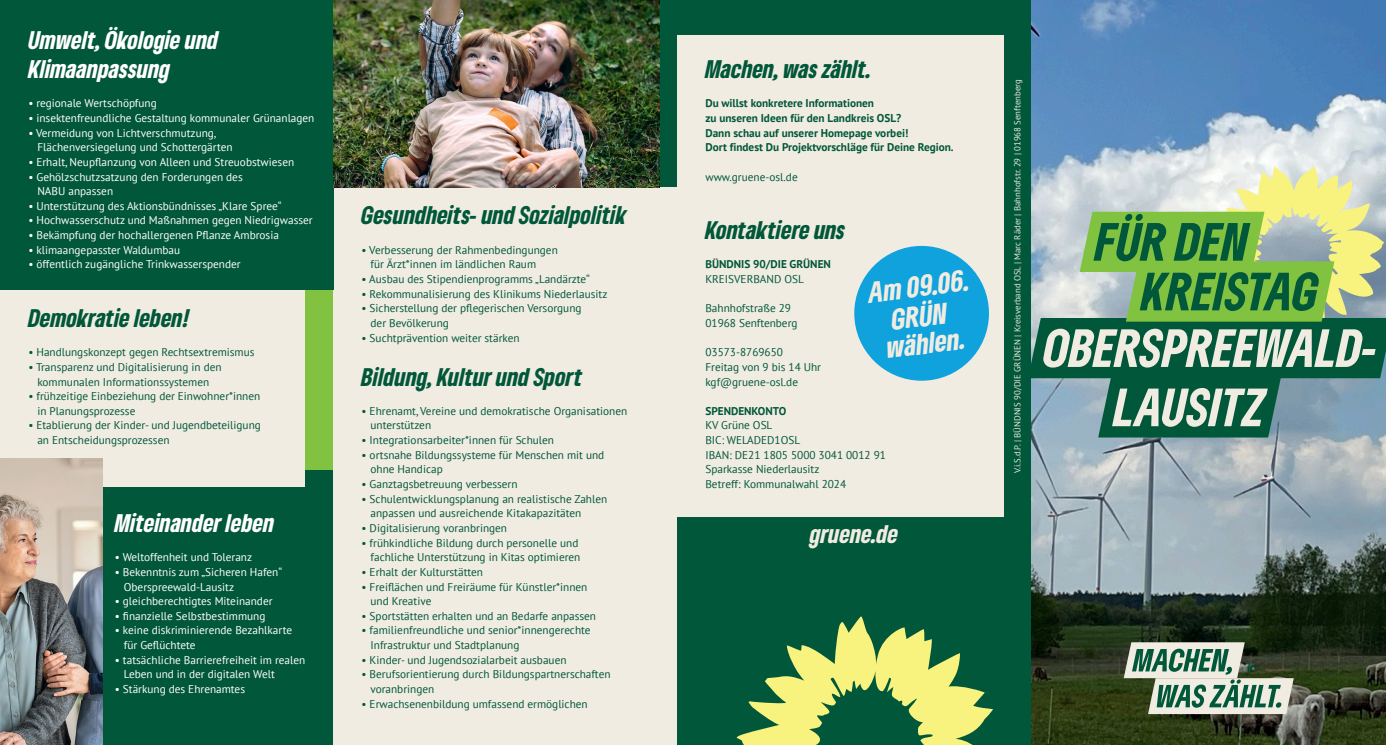
<style>
.page{position:relative;width:1386px;height:745px;background:#fff}
.page>*{position:absolute;margin:0;border:0;box-sizing:border-box;transform-origin:0 0}
.t1{font:italic 900 condensed 50.12px "Gruene Type";letter-spacing:.005em;color:#f1ece2}
.t2{font:italic 900 condensed 50.12px "Gruene Type";letter-spacing:.005em;color:#005739}
.t3{font:italic 900 condensed 27.5px/30px "Gruene Type";color:#f1ece2;text-align:center}
.head_19_24_tanne{font:italic 900 condensed 23.75px "Gruene Type";color:#005739}
.head_19_24_tanne-2{font:italic 900 condensed 23.75px/29.2px "Gruene Type";color:#fff}
.head_19_24_white{font:italic 900 condensed 23.75px "Gruene Type";color:#fff}
.t4{font:italic 900 condensed 23.75px "Gruene Type";color:#f1ece2}
.copy_9_12_tanne{font:11.25px/14.6px "PT Sans";color:#005739}
.copy_9_12_tanne-2{font:11.25px/14.6px "PT Sans";color:#fff}
.copy_9_12_white{font:11.25px/14.6px "PT Sans";color:#fff}
.copy_9_12_tanne-3{font:700 11.25px/14.6px "PT Sans";color:#005739}
.V_i_S_d_P_white{font:8.75px "PT Sans";color:#f1ece2}
</style>
<div class="page">
<div style="left:677px;top:0;width:354px;height:744px;background:#005739"></div>
<div style="left:677px;top:35px;width:326px;height:482px;background:#f1ece2"></div>
<div style="left:0;top:0;width:333px;height:744px;background:#81c340"></div>
<div style="left:0;top:469px;width:333px;height:275px;background:#005739"></div>
<div style="left:0;top:289px;width:305px;height:197px;background:#f1ece2"></div>
<div style="left:333px;top:188px;width:344px;height:556px;background:#f1ece2"></div>
<div style="left:0;top:0;width:333px;height:289px;background:#005739"></div>
<img style="left:1031px;top:0;width:354px;height:744px">
<svg style="left:736px;top:616px;width:257px;height:128px"></svg>
<svg style="left:1210px;top:166px;width:174px;height:152px;background:#d3d8a7"></svg>
<img style="left:0;top:458px;width:102px;height:286px">
<img style="left:333px;top:0;width:326px;height:188px">
<div style="left:1034px;top:318px;width:351px;height:60px;background:#005739"></div>
<div style="left:1104px;top:377px;width:170px;height:60px;background:#005739"></div>
<div style="left:1086px;top:211px;width:172px;height:61px;background:#81c340"></div>
<div style="left:1132px;top:261px;width:195px;height:60px;background:#81c340"></div>
<div style="left:854px;top:246px;width:135px;height:134px;background:#0fa2dd;border-radius:50%"></div>
<svg style="left:1123px;top:642px;width:170px;height:71px;background:#849986"></svg>
<p class="head_19_24_tanne-2" style="left:28px;top:24px;width:192px">Umwelt, Ökologie und<br>Klimaanpassung</p>
<p class="copy_9_12_tanne-2" style="left:28px;top:96px;width:130px">• regionale Wertschöpfung</p>
<p class="copy_9_12_tanne-2" style="left:28px;top:110px;width:288px">• insektenfreundliche Gestaltung kommunaler Grünanlagen</p>
<p class="copy_9_12_tanne-2" style="left:37px;top:125px;width:197px;text-indent:-9px">• Vermeidung von Lichtverschmutzung,<br>Flächenversiegelung und Schottergärten</p>
<p class="copy_9_12_tanne-2" style="left:28px;top:154px;width:267px">• Erhalt, Neupflanzung von Alleen und Streuobstwiesen</p>
<p class="copy_9_12_tanne-2" style="left:37px;top:169px;width:207px;text-indent:-9px">• Gehölzschutzsatzung den Forderungen des<br>NABU anpassen</p>
<p class="copy_9_12_tanne-2" style="left:28px;top:198px;width:255px">• Unterstützung des Aktionsbündnisses „Klare Spree“</p>
<p class="copy_9_12_tanne-2" style="left:28px;top:213px;width:286px">• Hochwasserschutz und Maßnahmen gegen Niedrigwasser</p>
<p class="copy_9_12_tanne-2" style="left:28px;top:227px;width:252px">• Bekämpfung der hochallergenen Pflanze Ambrosia</p>
<p class="copy_9_12_tanne-2" style="left:28px;top:242px;width:153px">• klimaangepasster Waldumbau</p>
<p class="copy_9_12_tanne-2" style="left:28px;top:257px;width:214px">• öffentlich zugängliche Trinkwasserspender</p>
<p class="head_19_24_tanne" style="left:28px;top:302px;width:163px">Demokratie leben!</p>
<p class="copy_9_12_tanne" style="left:28px;top:344px;width:228px">• Handlungskonzept gegen Rechtsextremismus</p>
<p class="copy_9_12_tanne" style="left:28px;top:359px;width:195px;text-align:center">• Transparenz und Digitalisierung in den kommunalen Informationssystemen</p>
<p class="copy_9_12_tanne" style="left:37px;top:388px;width:224px;text-indent:-9px">• frühzeitige Einbeziehung der Einwohner*innen in Planungsprozesse</p>
<p class="copy_9_12_tanne" style="left:37px;top:417px;width:225px;text-indent:-9px">• Etablierung der Kinder- und Jugendbeteiligung an Entscheidungsprozessen</p>
<p class="head_19_24_white" style="left:115px;top:507px;width:161px">Miteinander leben</p>
<p class="copy_9_12_white" style="left:115px;top:549px;width:139px">• Weltoffenheit und Toleranz</p>
<p class="copy_9_12_white" style="left:124px;top:564px;width:160px;text-indent:-9px">• Bekenntnis zum „Sicheren Hafen“<br>Oberspreewald-Lausitz</p>
<p class="copy_9_12_white" style="left:115px;top:593px;width:159px">• gleichberechtigtes Miteinander</p>
<p class="copy_9_12_white" style="left:115px;top:608px;width:152px">• finanzielle Selbstbestimmung</p>
<p class="copy_9_12_white" style="left:124px;top:622px;width:170px;text-indent:-9px">• keine diskriminierende Bezahlkarte für Geflüchtete</p>
<p class="copy_9_12_white" style="left:124px;top:651px;width:183px;text-indent:-9px">• tatsächliche Barrierefreiheit im realen<br>Leben und in der digitalen Welt</p>
<p class="copy_9_12_white" style="left:115px;top:681px;width:132px">• Stärkung des Ehrenamtes</p>
<p class="head_19_24_tanne" style="left:361px;top:199px;width:267px">Gesundheits- und Sozialpolitik</p>
<p class="copy_9_12_tanne" style="left:370px;top:242px;width:189px;text-indent:-9px">• Verbesserung der Rahmenbedingungen für Ärzt*innen im ländlichen Raum</p>
<p class="copy_9_12_tanne" style="left:361px;top:271px;width:230px">• Ausbau des Stipendienprogramms „Landärzte“</p>
<p class="copy_9_12_tanne" style="left:361px;top:286px;width:247px">• Rekommunalisierung des Klinikums Niederlausitz</p>
<p class="copy_9_12_tanne" style="left:370px;top:300px;width:212px;text-indent:-9px">• Sicherstellung der pflegerischen Versorgung der Bevölkerung</p>
<p class="copy_9_12_tanne" style="left:361px;top:330px;width:160px">• Suchtprävention weiter stärken</p>
<p class="head_19_24_tanne" style="left:361px;top:360px;width:223px">Bildung, Kultur und Sport</p>
<p class="copy_9_12_tanne" style="left:370px;top:403px;width:258px;text-indent:-9px">• Ehrenamt, Vereine und demokratische Organisationen unterstützen</p>
<p class="copy_9_12_tanne" style="left:361px;top:432px;width:194px">• Integrationsarbeiter*innen für Schulen</p>
<p class="copy_9_12_tanne" style="left:370px;top:447px;width:235px;text-indent:-9px">• ortsnahe Bildungssysteme für Menschen mit und ohne Handicap</p>
<p class="copy_9_12_tanne" style="left:361px;top:476px;width:158px">• Ganztagsbetreuung verbessern</p>
<p class="copy_9_12_tanne" style="left:370px;top:491px;width:238px;text-indent:-9px">• Schulentwicklungsplanung an realistische Zahlen anpassen und ausreichende Kitakapazitäten</p>
<p class="copy_9_12_tanne" style="left:361px;top:520px;width:147px">• Digitalisierung voranbringen</p>
<p class="copy_9_12_tanne" style="left:361px;top:534px;width:220px;text-align:right">• frühkindliche Bildung durch personelle und fachliche Unterstützung in Kitas optimieren</p>
<p class="copy_9_12_tanne" style="left:361px;top:564px;width:123px">• Erhalt der Kulturstätten</p>
<p class="copy_9_12_tanne" style="left:370px;top:578px;width:218px;text-indent:-9px">• Freiflächen und Freiräume für Künstler*innen und Kreative</p>
<p class="copy_9_12_tanne" style="left:361px;top:608px;width:236px">• Sportstätten erhalten und an Bedarfe anpassen</p>
<p class="copy_9_12_tanne" style="left:370px;top:622px;width:221px;text-indent:-9px">• familienfreundliche und senior*innengerechte<br>Infrastruktur und Stadtplanung</p>
<p class="copy_9_12_tanne" style="left:361px;top:651px;width:206px">• Kinder- und Jugendsozialarbeit ausbauen</p>
<p class="copy_9_12_tanne" style="left:370px;top:666px;width:242px;text-indent:-9px">• Berufsorientierung durch Bildungspartnerschaften voranbringen</p>
<p class="copy_9_12_tanne" style="left:361px;top:695px;width:228px">• Erwachsenenbildung umfassend ermöglichen</p>
<p class="head_19_24_tanne" style="left:705px;top:53px;width:168px">Machen, was zählt.</p>
<p class="copy_9_12_tanne-3" style="left:705px;top:96px;width:197px">Du willst konkretere Informationen<br>zu unseren Ideen für den Landkreis OSL?</p>
<p class="copy_9_12_tanne-3" style="left:705px;top:125px;width:204px">Dann schau auf unserer Homepage vorbei!</p>
<p class="copy_9_12_tanne-3" style="left:705px;top:140px;width:250px">Dort findest Du Projektvorschläge für Deine Region.</p>
<p class="copy_9_12_tanne" style="left:705px;top:169px;width:94px">www.gruene-osl.de</p>
<p class="head_19_24_tanne" style="left:705px;top:214px;width:141px">Kontaktiere uns</p>
<p class="copy_9_12_tanne-3" style="left:705px;top:257px;width:127px">BÜNDNIS 90/DIE GRÜNEN</p>
<p class="copy_9_12_tanne" style="left:705px;top:271px;width:100px">KREISVERBAND OSL</p>
<p class="copy_9_12_tanne" style="left:705px;top:300px;width:94px">Bahnhofstraße 29<br>01968 Senftenberg</p>
<p class="copy_9_12_tanne" style="left:705px;top:344px;width:79px">03573-8769650</p>
<p class="copy_9_12_tanne" style="left:705px;top:359px;width:117px">Freitag von 9 bis 14 Uhr</p>
<p class="copy_9_12_tanne" style="left:705px;top:374px;width:94px">kgf@gruene-osl.de</p>
<p class="copy_9_12_tanne-3" style="left:705px;top:403px;width:82px">SPENDENKONTO</p>
<p class="copy_9_12_tanne" style="left:705px;top:417px;width:69px">KV Grüne OSL</p>
<p class="copy_9_12_tanne" style="left:705px;top:432px;width:96px">BIC: WELADED1OSL</p>
<p class="copy_9_12_tanne" style="left:705px;top:447px;width:182px">IBAN: DE21 1805 5000 3041 0012 91</p>
<p class="copy_9_12_tanne" style="left:705px;top:461px;width:116px">Sparkasse Niederlausitz</p>
<p class="copy_9_12_tanne" style="left:705px;top:476px;width:142px">Betreff: Kommunalwahl 2024</p>
<p class="t3" style="left:866px;top:276px;width:104px;rotate:-7deg">Am 09.06.<br>GRÜN</p>
<p class="t3" style="left:884px;top:332px;width:81px;rotate:-7deg">wählen.</p>
<p class="t4" style="left:810px;top:517px;width:90px">gruene.de</p>
<p class="V_i_S_d_P_white" style="left:1012px;top:472px;width:395px;rotate:-90deg">V.i.S.d.P. | BÜNDNIS 90/DIE GRÜNEN | Kreisverband OSL | Marc Räder | Bahnhofstr. 29 | 01968 Senftenberg</p>
<p class="t2" style="left:1095px;top:208px;width:155px">FÜR DEN</p>
<p class="t2" style="left:1141px;top:258px;width:178px">KREISTAG</p>
<p class="t1" style="left:1043px;top:314px;width:335px">OBERSPREEWALD-</p>
<p class="t1" style="left:1114px;top:373px;width:152px">LAUSITZ</p>
</div>
